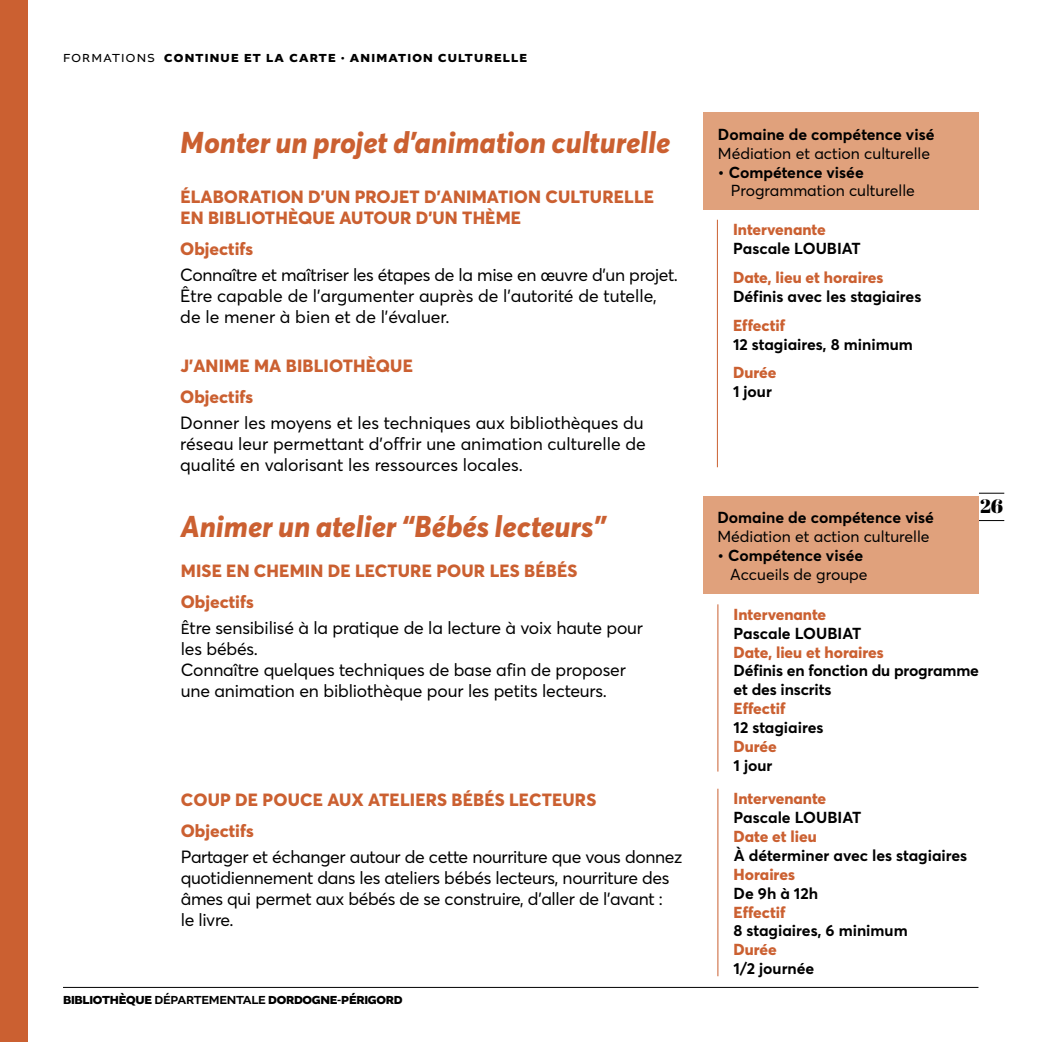
<style>
.page{position:relative;width:1042px;height:1042px;background:#fff}
.page>*{position:absolute;margin:0;border:0;box-sizing:border-box;transform-origin:0 0}
.t1{font:italic 800 29.75px "Averta";color:#cb6031}
.t2{font:900 19.25px "Abril Display";color:#000}
.t3{font:17.5px/21px "Averta CY";letter-spacing:-.01em;color:#000}
.t4{font:800 17.5px/31px "Averta CY";letter-spacing:.01em;color:#cb6031}
.t5{font:700 15.75px/18.9px "Averta CY";color:#000}
.t6{font:800 15.75px "Averta CY";color:#cb6031}
.t7{font:15.75px "Averta CY";color:#000}
.t8{font:700 12.25px "Altivo";letter-spacing:.09em;color:#000}
.t9{font:700 12.25px "Altivo";letter-spacing:-.02em;color:#000}
.s1{font-weight:400}
.s2{font-weight:500}
</style>
<div class="page">
<svg style="left:979px;top:493px;width:25px;height:1px"></svg>
<svg style="left:979px;top:520px;width:25px;height:1px"></svg>
<hr style="left:63px;top:987px;width:915px;height:1px;background:#000">
<div style="left:0;top:0;width:27px;height:1042px;background:#cb6031"></div>
<div style="left:703px;top:113px;width:275px;height:97px;background:#e0a17c"></div>
<hr style="left:717px;top:220px;width:1px;height:247px;background:#cb6031">
<div style="left:703px;top:496px;width:275px;height:97px;background:#e0a17c"></div>
<hr style="left:717px;top:789px;width:1px;height:187px;background:#cb6031">
<hr style="left:717px;top:604px;width:1px;height:167px;background:#cb6031">
<p class="t8" style="left:63px;top:50px;width:465px"><span class="s1">FORMATIONS</span> CONTINUE ET LA CARTE • ANIMATION CULTURELLE</p>
<h1 class="t1" style="left:180px;top:122px;width:491px">Monter un projet d’animation culturelle</h1>
<p class="t5" style="left:718px;top:124px;width:218px">Domaine de compétence visé</p>
<p class="t7" style="left:718px;top:142px;width:214px">Médiation et action culturelle</p>
<p class="t5" style="left:718px;top:162px;width:147px">• Compétence visée</p>
<p class="t7" style="left:731px;top:180px;width:186px">Programmation culturelle</p>
<p class="t4" style="left:180px;top:186px;width:475px;line-height:21px">ÉLABORATION D’UN PROJET D’ANIMATION CULTURELLE<br>EN BIBLIOTHÈQUE AUTOUR D’UN THÈME</p>
<p class="t4" style="left:180px;top:232px;width:74px">Objectifs</p>
<p class="t3" style="left:180px;top:264px;width:499px">Connaître et maîtriser les étapes de la mise en œuvre d’un projet.<br>Être capable de l’argumenter auprès de l’autorité de tutelle, de le mener à bien et de l’évaluer.</p>
<p class="t4" style="left:180px;top:349px;width:234px">J’ANIME MA BIBLIOTHÈQUE<br>Objectifs</p>
<p class="t3" style="left:180px;top:411px;width:467px">Donner les moyens et les techniques aux bibliothèques du réseau leur permettant d’offrir une animation culturelle de qualité en valorisant les ressources locales.</p>
<p class="t6" style="left:733px;top:218px;width:94px">Intervenante</p>
<p class="t5" style="left:733px;top:238px;width:129px">Pascale LOUBIAT</p>
<p class="t6" style="left:733px;top:266px;width:152px">Date, lieu et horaires</p>
<p class="t5" style="left:733px;top:286px;width:190px">Définis avec les stagiaires</p>
<p class="t6" style="left:733px;top:314px;width:54px">Effectif</p>
<p class="t5" style="left:733px;top:334px;width:181px">12 stagiaires, 8 minimum</p>
<p class="t6" style="left:733px;top:362px;width:45px">Durée</p>
<p class="t5" style="left:733px;top:381px;width:40px">1 jour</p>
<p class="t2" style="left:980px;top:493px;width:25px">26</p>
<h1 class="t1" style="left:181px;top:505px;width:427px">Animer un atelier “Bébés lecteurs”</h1>
<p class="t5" style="left:717px;top:507px;width:218px">Domaine de compétence visé</p>
<p class="t7" style="left:717px;top:525px;width:214px">Médiation et action culturelle</p>
<p class="t5" style="left:717px;top:545px;width:147px">• Compétence visée</p>
<p class="t7" style="left:730px;top:563px;width:139px">Accueils de groupe</p>
<p class="t4" style="left:181px;top:554px;width:398px">MISE EN CHEMIN DE LECTURE POUR LES BÉBÉS<br>Objectifs</p>
<p class="t3" style="left:181px;top:616px;width:464px">Être sensibilisé à la pratique de la lecture à voix haute pour les bébés.<br>Connaître quelques techniques de base afin de proposer une animation en bibliothèque pour les petits lecteurs.</p>
<p class="t6" style="left:733px;top:603px;width:94px">Intervenante</p>
<p class="t5" style="left:733px;top:623px;width:129px">Pascale LOUBIAT</p>
<p class="t6" style="left:733px;top:641px;width:152px">Date, lieu et horaires</p>
<p class="t5" style="left:733px;top:661px;width:247px">Définis en fonction du programme et des inscrits</p>
<p class="t6" style="left:733px;top:697px;width:54px">Effectif</p>
<p class="t5" style="left:733px;top:717px;width:91px">12 stagiaires</p>
<p class="t6" style="left:733px;top:735px;width:45px">Durée</p>
<p class="t5" style="left:733px;top:755px;width:40px">1 jour</p>
<p class="t4" style="left:181px;top:783px;width:417px">COUP DE POUCE AUX ATELIERS BÉBÉS LECTEURS<br>Objectifs</p>
<p class="t3" style="left:181px;top:845px;width:503px">Partager et échanger autour de cette nourriture que vous donnez quotidiennement dans les ateliers bébés lecteurs, nourriture des âmes qui permet aux bébés de se construire, d’aller de l’avant :<br>le livre.</p>
<p class="t9" style="left:63px;top:992px;width:341px">BIBLIOTHÈQUE <span class="s2">DÉPARTEMENTALE</span> DORDOGNE-PÉRIGORD</p>
<p class="t6" style="left:733px;top:787px;width:94px">Intervenante</p>
<p class="t5" style="left:733px;top:807px;width:129px">Pascale LOUBIAT</p>
<p class="t6" style="left:733px;top:825px;width:85px">Date et lieu</p>
<p class="t5" style="left:734px;top:845px;width:235px">À déterminer avec les stagiaires</p>
<p class="t6" style="left:733px;top:863px;width:63px">Horaires</p>
<p class="t5" style="left:733px;top:883px;width:86px">De 9h à 12h</p>
<p class="t6" style="left:733px;top:901px;width:54px">Effectif</p>
<p class="t5" style="left:733px;top:920px;width:176px">8 stagiaires, 6 minimum</p>
<p class="t6" style="left:733px;top:938px;width:45px">Durée</p>
<p class="t5" style="left:733px;top:958px;width:82px">1/2 journée</p>
</div>
